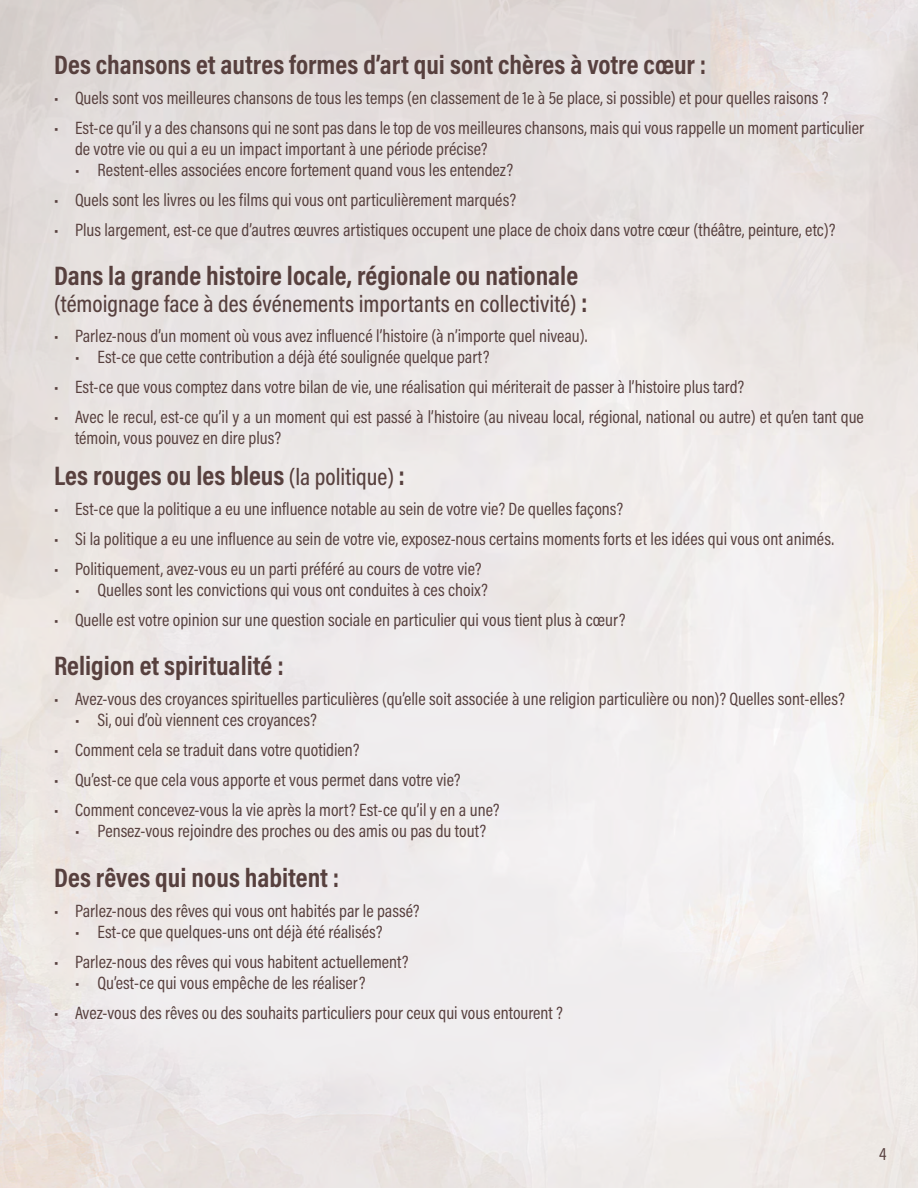
<style>
.page{position:relative;width:918px;height:1188px;background:#fff}
.page>*{position:absolute;margin:0;border:0;box-sizing:border-box;transform-origin:0 0}
.t1{font:700 27px "Acumin Pro Cond";color:#57403e}
.t2{font:500 24px "Acumin Pro Cond";color:#57403e}
.t3{font:18px/21px "Acumin Pro Cond";color:#57403e}
.s1{font-weight:700;font-size:27px}
.s2{font-weight:500;font-size:24px}
</style>
<div class="page">
<h1 class="t1" style="left:54px;top:47px;width:654px">Des chansons et autres formes d’art qui sont chères à votre cœur :</h1>
<p class="t3" style="left:54px;top:87px;width:776px">• Quels sont vos meilleures chansons de tous les temps (en classement de 1e à 5e place, si possible) et pour quelles raisons ?</p>
<p class="t3" style="left:75px;top:117px;width:791px;text-indent:-21px">• Est-ce qu’il y a des chansons qui ne sont pas dans le top de vos meilleures chansons, mais qui vous rappelle un moment particulier de votre vie ou qui a eu un impact important à une période précise?</p>
<p class="t3" style="left:75px;top:159px;width:440px">• Restent-elles associées encore fortement quand vous les entendez?</p>
<p class="t3" style="left:54px;top:189px;width:464px">• Quels sont les livres ou les films qui vous ont particulièrement marqués?</p>
<p class="t3" style="left:54px;top:219px;width:783px">• Plus largement, est-ce que d’autres œuvres artistiques occupent une place de choix dans votre cœur (théâtre, peinture, etc)?</p>
<h1 class="t1" style="left:54px;top:258px;width:526px">Dans la grande histoire locale, régionale ou nationale</h1>
<h2 class="t2" style="left:54px;top:289px;width:535px">(témoignage face à des événements importants en collectivité) <span class="s1">:</span></h2>
<p class="t3" style="left:54px;top:325px;width:535px">• Parlez-nous d’un moment où vous avez influencé l’histoire (à n’importe quel niveau).</p>
<p class="t3" style="left:75px;top:346px;width:416px">• Est-ce que cette contribution a déjà été soulignée quelque part?</p>
<p class="t3" style="left:54px;top:376px;width:692px">• Est-ce que vous comptez dans votre bilan de vie, une réalisation qui mériterait de passer à l’histoire plus tard?</p>
<p class="t3" style="left:75px;top:406px;width:790px;text-indent:-21px">• Avec le recul, est-ce qu’il y a un moment qui est passé à l’histoire (au niveau local, régional, national ou autre) et qu’en tant que témoin, vous pouvez en dire plus?</p>
<h1 class="t1" style="left:54px;top:458px;width:353px">Les rouges ou les bleus <span class="s2">(la politique)</span> :</h1>
<p class="t3" style="left:54px;top:498px;width:571px">• Est-ce que la politique a eu une influence notable au sein de votre vie? De quelles façons?</p>
<p class="t3" style="left:54px;top:528px;width:782px">• Si la politique a eu une influence au sein de votre vie, exposez-nous certains moments forts et les idées qui vous ont animés.</p>
<p class="t3" style="left:54px;top:558px;width:429px">• Politiquement, avez-vous eu un parti préféré au cours de votre vie?</p>
<p class="t3" style="left:75px;top:579px;width:415px">• Quelles sont les convictions qui vous ont conduites à ces choix?</p>
<p class="t3" style="left:54px;top:609px;width:573px">• Quelle est votre opinion sur une question sociale en particulier qui vous tient plus à cœur?</p>
<h1 class="t1" style="left:54px;top:648px;width:231px">Religion et spiritualité :</h1>
<p class="t3" style="left:54px;top:688px;width:792px">• Avez-vous des croyances spirituelles particulières (qu’elle soit associée à une religion particulière ou non)? Quelles sont-elles?</p>
<p class="t3" style="left:75px;top:709px;width:243px">• Si, oui d’où viennent ces croyances?</p>
<p class="t3" style="left:54px;top:739px;width:307px">• Comment cela se traduit dans votre quotidien?</p>
<p class="t3" style="left:54px;top:769px;width:408px">• Qu’est-ce que cela vous apporte et vous permet dans votre vie?</p>
<p class="t3" style="left:54px;top:799px;width:447px">• Comment concevez-vous la vie après la mort? Est-ce qu’il y en a une?</p>
<p class="t3" style="left:75px;top:820px;width:413px">• Pensez-vous rejoindre des proches ou des amis ou pas du tout?</p>
<h1 class="t1" style="left:54px;top:860px;width:287px">Des rêves qui nous habitent :</h1>
<p class="t3" style="left:54px;top:900px;width:367px">• Parlez-nous des rêves qui vous ont habités par le passé?</p>
<p class="t3" style="left:75px;top:921px;width:309px">• Est-ce que quelques-uns ont déjà été réalisés?</p>
<p class="t3" style="left:54px;top:951px;width:356px">• Parlez-nous des rêves qui vous habitent actuellement?</p>
<p class="t3" style="left:75px;top:972px;width:292px">• Qu’est-ce qui vous empêche de les réaliser?</p>
<p class="t3" style="left:54px;top:1002px;width:511px">• Avez-vous des rêves ou des souhaits particuliers pour ceux qui vous entourent ?</p>
<p class="t3" style="left:879px;top:1143px;width:9px">4</p>
</div>
